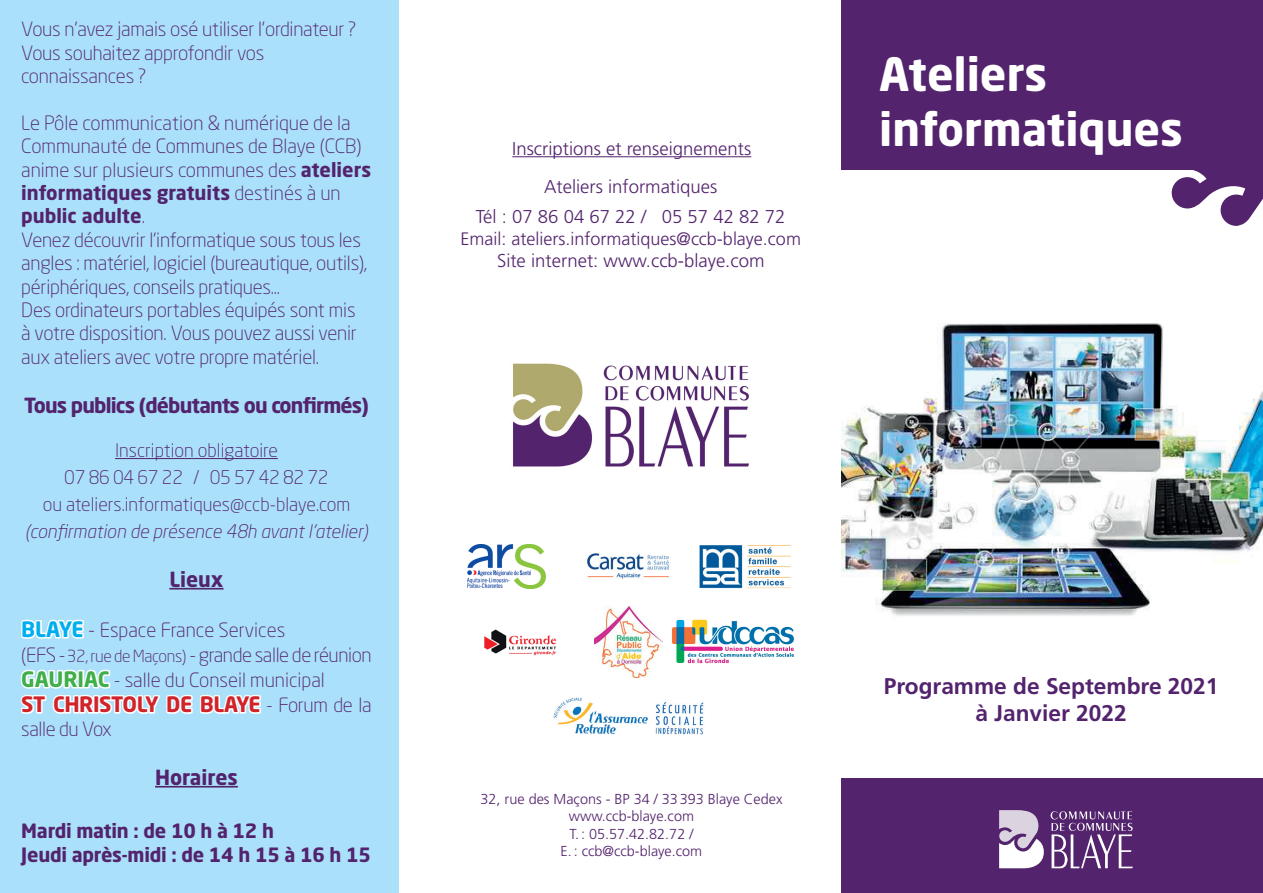
<style>
.page{position:relative;width:1263px;height:893px;background:#fff}
.page>*{position:absolute;margin:0;border:0;box-sizing:border-box;transform-origin:0 0}
.t1{font:700 45.3px "Neo Sans Std";color:#fff}
.t2{font:700 22.65px/27.2px "Frutiger LT Std";color:#53236d;text-align:center}
.t3{font:700 21px "Neo Sans Std";letter-spacing:-.02em;color:#d1232a}
.t4{font:700 20.55px "Neo Sans Std";letter-spacing:-.04em;color:#53236d}
.t5{font:700 20.55px "Neo Sans Std";color:#53236d}
.t6{font:300 19.5px/23.4px "Neo Sans Std";letter-spacing:-.01em;color:#53236d}
.t7{font:700 19.5px/23.4px "Neo Sans Std";letter-spacing:-.01em;color:#53236d}
.t8{font:300 18.6px/30.9px "Frutiger LT Std";color:#53236d;text-align:center}
.t9{font:300 18.6px/26.8px "Neo Sans Std";color:#53236d;text-align:center}
.t10{font:italic 300 18.6px "Neo Sans Std";color:#53236d}
.t11{font:300 18px "Frutiger LT Std";color:#53236d}
.t12{font:300 14.4px/17.2px "Frutiger LT Std";color:#53236d;text-align:center}
.s1{font-weight:700}
.s2{font-weight:700;font-size:21px;color:#00aeef}
.s3{font-size:20.55px}
.s4{font-size:16.5px}
.s5{font-weight:700;font-size:21px;color:#40ae49}
.s6{font-weight:300;font-size:19.5px;color:#53236d}
</style>
<div class="page">
<div style="left:0;top:0;width:399px;height:893px;background:#aae0f9"></div>
<img style="left:513px;top:363px;width:236px;height:104px">
<img style="left:841px;top:323px;width:422px;height:293px">
<svg style="left:1171px;top:170px;width:92px;height:56px;fill:#53246d"></svg>
<div style="left:841px;top:0;width:422px;height:170px;background:#53246d"></div>
<div style="left:841px;top:778px;width:422px;height:115px;background:#53246d"></div>
<svg style="left:999px;top:810px;width:45px;height:58px"></svg>
<svg style="left:1050px;top:811px;width:83px;height:57px"></svg>
<hr style="left:512px;top:156px;width:239px;height:1px;background:#53236d">
<hr style="left:115px;top:458px;width:163px;height:1px;background:#53236d">
<hr style="left:169px;top:588px;width:55px;height:1px;background:#53236d">
<hr style="left:155px;top:786px;width:83px;height:1px;background:#53236d">
<svg style="left:21px;top:619px;width:63px;height:20px"></svg>
<svg style="left:20px;top:669px;width:241px;height:45px"></svg>
<img style="left:468px;top:544px;width:77px;height:44px">
<img style="left:553px;top:697px;width:151px;height:38px">
<img style="left:672px;top:620px;width:122px;height:44px">
<img style="left:484px;top:629px;width:73px;height:27px">
<img style="left:594px;top:606px;width:68px;height:71px">
<img style="left:699px;top:545px;width:92px;height:43px">
<img style="left:587px;top:553px;width:82px;height:26px">
<p class="t6" style="left:21px;top:17px;width:337px">Vous n’avez jamais osé utiliser l’ordinateur ?<br>Vous souhaitez approfondir vos connaissances ?</p>
<p class="t6" style="left:21px;top:111px;width:352px">Le Pôle communication &amp; numérique de la Communauté de Communes de Blaye (CCB) anime sur plusieurs communes des <span class="s1">ateliers informatiques gratuits</span> destinés à un <span class="s1">public adulte</span>.<br>Venez découvrir l’informatique sous tous les angles : matériel, logiciel (bureautique, outils), périphériques, conseils pratiques...<br>Des ordinateurs portables équipés sont mis<br>à votre disposition. Vous pouvez aussi venir aux ateliers avec votre propre matériel.</p>
<p class="t4" style="left:24px;top:392px;width:346px">Tous publics (débutants ou confirmés)</p>
<p class="t9" style="left:43px;top:437px;width:309px">Inscription obligatoire<br>07 86 04 67 22 / 05 57 42 82 72<br>ou ateliers.informatiques@ccb-blaye.com</p>
<p class="t10" style="left:25px;top:520px;width:344px">(confirmation de présence 48h avant l’atelier)</p>
<p class="t4" style="left:169px;top:566px;width:56px">Lieux</p>
<p class="t6" style="left:21px;top:617px;width:352px;line-height:24.9px"><span class="s2">BLAYE</span> <span class="s3">-</span> Espace France Services<br>(EFS -<span class="s4">32, rue de Maçons)</span> - grande salle de réunion<br><span class="s5">GAURIAC</span> - salle du Conseil municipal</p>
<p class="t3" style="left:21px;top:691px;width:352px">ST CHRISTOLY DE BLAYE <span class="s6">- Forum de la</span></p>
<p class="t6" style="left:21px;top:717px;width:92px">salle du Vox</p>
<p class="t5" style="left:155px;top:764px;width:84px">Horaires</p>
<p class="t7" style="left:21px;top:819px;width:351px">Mardi matin : de 10 h à 12 h<br>Jeudi après-midi : de 14 h 15 à 16 h 15</p>
<p class="t8" style="left:512px;top:133px;width:240px">Inscriptions et renseignements</p>
<p class="t8" style="left:476px;top:171px;width:311px">Ateliers informatiques<br>Tél : 07 86 04 67 22 / 05 57 42 82 72</p>
<p class="t11" style="left:461px;top:229px;width:342px">Email: ateliers.informatiques@ccb-blaye.com</p>
<p class="t8" style="left:497px;top:246px;width:269px">Site internet: www.ccb-blaye.com</p>
<h1 class="t1" style="left:879px;top:46px;width:170px">Ateliers</h1>
<h1 class="t1" style="left:879px;top:100px;width:305px">informatiques</h1>
<p class="t12" style="left:480px;top:790px;width:303px">32, rue des Maçons - BP 34 / 33393 Blaye Cedex www.ccb-blaye.com<br>T.: 05.57.42.82.72 /<br>E.: ccb@ccb-blaye.com</p>
<p class="t2" style="left:884px;top:672px;width:336px">Programme de Septembre 2021 à Janvier 2022</p>
</div>
